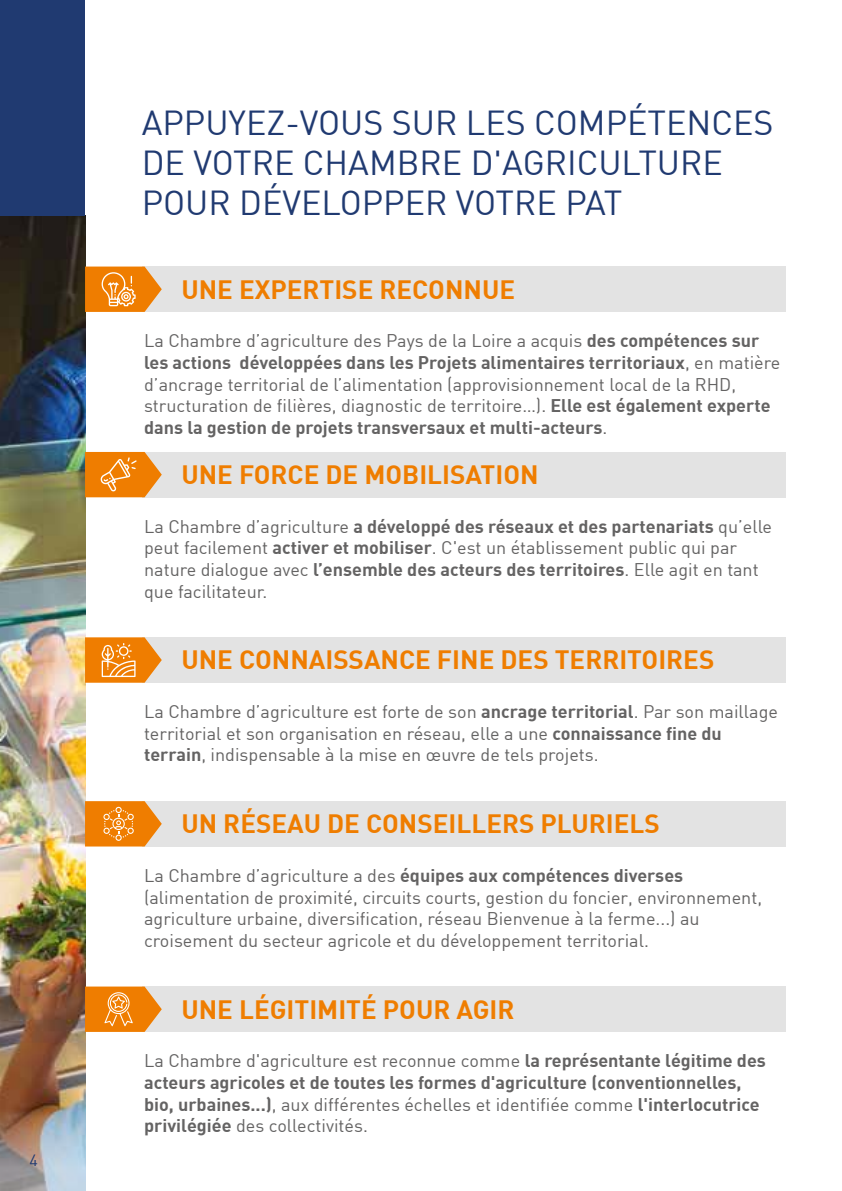
<style>
.page{position:relative;width:842px;height:1191px;background:#fff}
.page>*{position:absolute;margin:0;border:0;box-sizing:border-box;transform-origin:0 0}
.t1{font:34px/40px "DIN";color:#203a71}
.t2{font:700 26px "DIN";color:#ef7d00}
.t3{font:18px/21.6px "DIN";color:#646363}
.t4{font:700 18px/21.6px "DIN";color:#646363}
.t5{font:16px "DIN";color:#203a71}
.s1{font-weight:700}
.s2{font-weight:400}
</style>
<div class="page">
<img style="left:0;top:215px;width:85px;height:877px">
<div style="left:142px;top:266px;width:643px;height:46px;background:#e3e3e3"></div>
<div style="left:142px;top:452px;width:643px;height:45px;background:#e3e3e3"></div>
<div style="left:142px;top:637px;width:643px;height:45px;background:#e3e3e3"></div>
<div style="left:142px;top:801px;width:643px;height:45px;background:#e3e3e3"></div>
<div style="left:142px;top:986px;width:643px;height:46px;background:#e3e3e3"></div>
<svg style="left:85px;top:637px;width:77px;height:45px;background:#ef9534"></svg>
<svg style="left:85px;top:801px;width:77px;height:45px;background:#ee902a"></svg>
<svg style="left:85px;top:452px;width:77px;height:45px;background:#ee9029"></svg>
<svg style="left:85px;top:986px;width:77px;height:46px;background:#ee922e"></svg>
<svg style="left:85px;top:266px;width:77px;height:46px;background:#ee9534"></svg>
<img style="left:0;top:1092px;width:86px;height:99px">
<div style="left:0;top:0;width:85px;height:215px;background:#203a71"></div>
<p class="t5" style="left:29px;top:1149px;width:10px">4</p>
<h1 class="t1" style="left:142px;top:103px;width:633px">APPUYEZ-VOUS SUR LES COMPÉTENCES<br>DE VOTRE CHAMBRE D'AGRICULTURE<br>POUR DÉVELOPPER VOTRE PAT</h1>
<h2 class="t2" style="left:181px;top:272px;width:335px">UNE EXPERTISE RECONNUE</h2>
<p class="t3" style="left:144px;top:330px;width:638px">La Chambre d’agriculture des Pays de la Loire a acquis <span class="s1">des compétences sur les actions développées dans les Projets alimentaires territoriaux</span>, en matière d’ancrage territorial de l’alimentation (approvisionnement local de la RHD, structuration de filières, diagnostic de territoire…). <span class="s1">Elle est également experte dans la gestion de projets transversaux et multi-acteurs</span>.</p>
<h2 class="t2" style="left:181px;top:457px;width:359px">UNE FORCE DE MOBILISATION</h2>
<p class="t3" style="left:144px;top:515px;width:629px">La Chambre d’agriculture <span class="s1">a développé des réseaux et des partenariats</span> qu’elle peut facilement <span class="s1">activer et mobiliser</span>. C'est un établissement public qui par nature dialogue avec <span class="s1">l’ensemble des acteurs des territoires</span>. Elle agit en tant que facilitateur.</p>
<h2 class="t2" style="left:181px;top:643px;width:534px">UNE CONNAISSANCE FINE DES TERRITOIRES</h2>
<p class="t3" style="left:144px;top:700px;width:635px">La Chambre d’agriculture est forte de son <span class="s1">ancrage territorial</span>. Par son maillage territorial et son organisation en réseau, elle a une <span class="s1">connaissance fine du terrain</span>, indispensable à la mise en œuvre de tels projets.</p>
<h2 class="t2" style="left:181px;top:806px;width:480px">UN RÉSEAU DE CONSEILLERS PLURIELS</h2>
<p class="t3" style="left:144px;top:864px;width:619px">La Chambre d’agriculture a des <span class="s1">équipes aux compétences diverses </span>(alimentation de proximité, circuits courts, gestion du foncier, environnement, agriculture urbaine, diversification, réseau Bienvenue à la ferme...) au croisement du secteur agricole et du développement territorial.</p>
<h2 class="t2" style="left:181px;top:992px;width:335px">UNE LÉGITIMITÉ POUR AGIR</h2>
<p class="t4" style="left:144px;top:1049px;width:623px"><span class="s2">La Chambre d'agriculture est reconnue comme</span> la représentante légitime des acteurs agricoles et de toutes les formes d'agriculture (conventionnelles, bio, urbaines...)<span class="s2">, aux différentes échelles et identifiée comme</span> l'interlocutrice privilégiée <span class="s2">des collectivités.</span></p>
</div>
